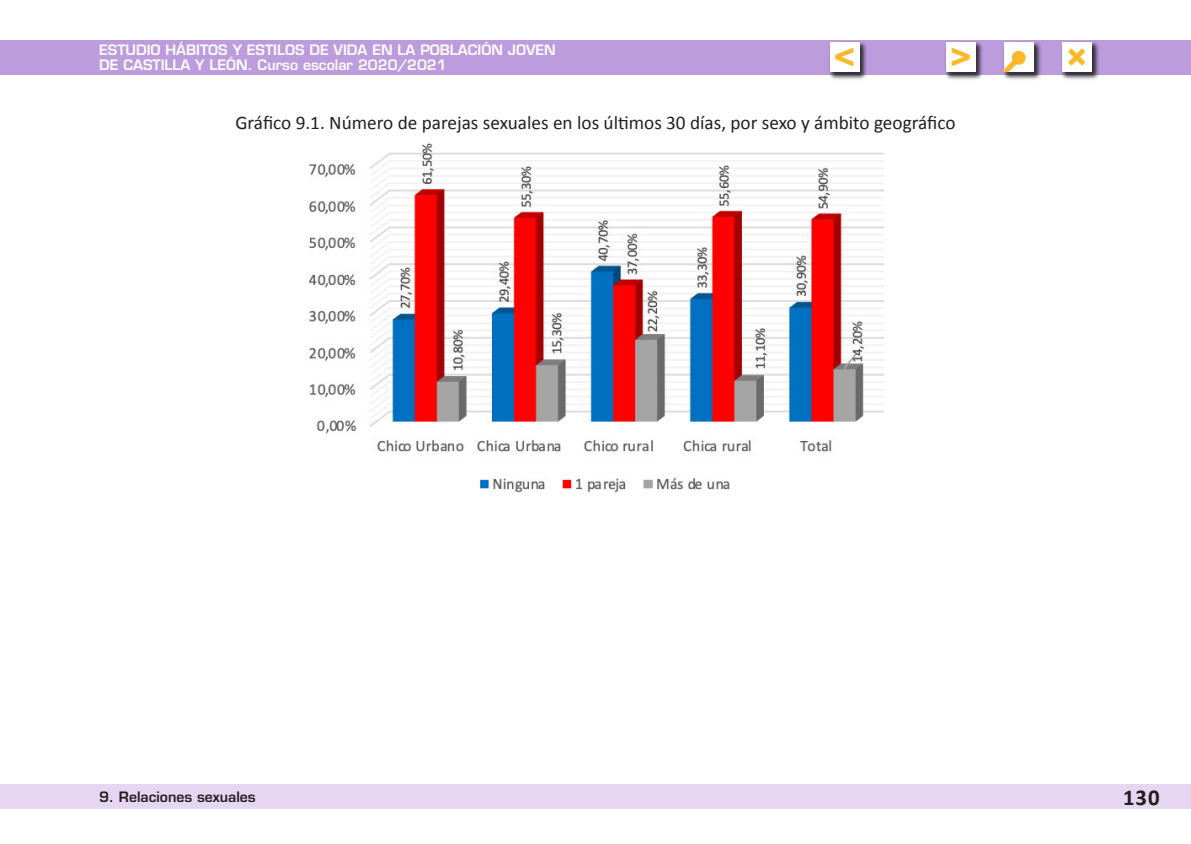
<style>
.page{position:relative;width:1191px;height:844px;background:#fff}
.page>*{position:absolute;margin:0;border:0;box-sizing:border-box;transform-origin:0 0}
.t1{font:35.7px "Eurostile LT Std Bold Ex 2";color:#fcb828}
.t2{font:700 22.75px "Calibri";color:#231f20}
.TituloGrafico{font:19.25px "Calibri";color:#231f20}
.t3{font:600 14px/15.4px "Eurostile LT Std";color:#fff}
.t4{font:600 14px "Eurostile LT Std";color:#231f20}
.s1{font-size:30.97px;color:#13bab3}
</style>
<div class="page">
<div style="left:0;top:784px;width:1191px;height:25px;background:#e7d6f2"></div>
<div style="left:0;top:40px;width:1191px;height:34px;background:#bd9cde"></div>
<div style="left:827px;top:40px;width:41px;height:41px;background:#231f20;opacity:.75"></div>
<div style="left:829px;top:42px;width:30px;height:30px;background:#fff"></div>
<div style="left:944px;top:40px;width:40px;height:41px;background:#231f20;opacity:.75"></div>
<div style="left:945px;top:42px;width:30px;height:30px;background:#fff"></div>
<div style="left:1060px;top:40px;width:40px;height:41px;background:#231f20;opacity:.75"></div>
<div style="left:1062px;top:42px;width:29px;height:30px;background:#fff"></div>
<div style="left:1002px;top:40px;width:40px;height:41px;background:#231f20;opacity:.75"></div>
<div style="left:1004px;top:42px;width:29px;height:30px;background:#fff"></div>
<img style="left:308px;top:143px;width:575px;height:349px">
<svg style="left:1002px;top:48px;width:26px;height:27px"></svg>
<p class="t3" style="left:99px;top:42px;width:458px">ESTUDIO HÁBITOS Y ESTILOS DE VIDA EN LA POBLACIÓN JOVEN<br>DE CASTILLA Y LEÓN. Curso escolar 2020/2021</p>
<h1 class="t1" style="left:834px;top:28px;width:23px">&lt;</h1>
<h1 class="t1" style="left:950px;top:28px;width:23px">&gt;</h1>
<h1 class="t1" style="left:1066px;top:28px;width:23px">×<span class="s1">i</span></h1>
<p class="TituloGrafico" style="left:235px;top:110px;width:721px">Gráfico 9.1. Número de parejas sexuales en los últimos 30 días, por sexo y ámbito geográfico</p>
<p class="t4" style="left:99px;top:788px;width:158px">9. Relaciones sexuales</p>
<h2 class="t2" style="left:1123px;top:783px;width:38px">130</h2>
</div>
